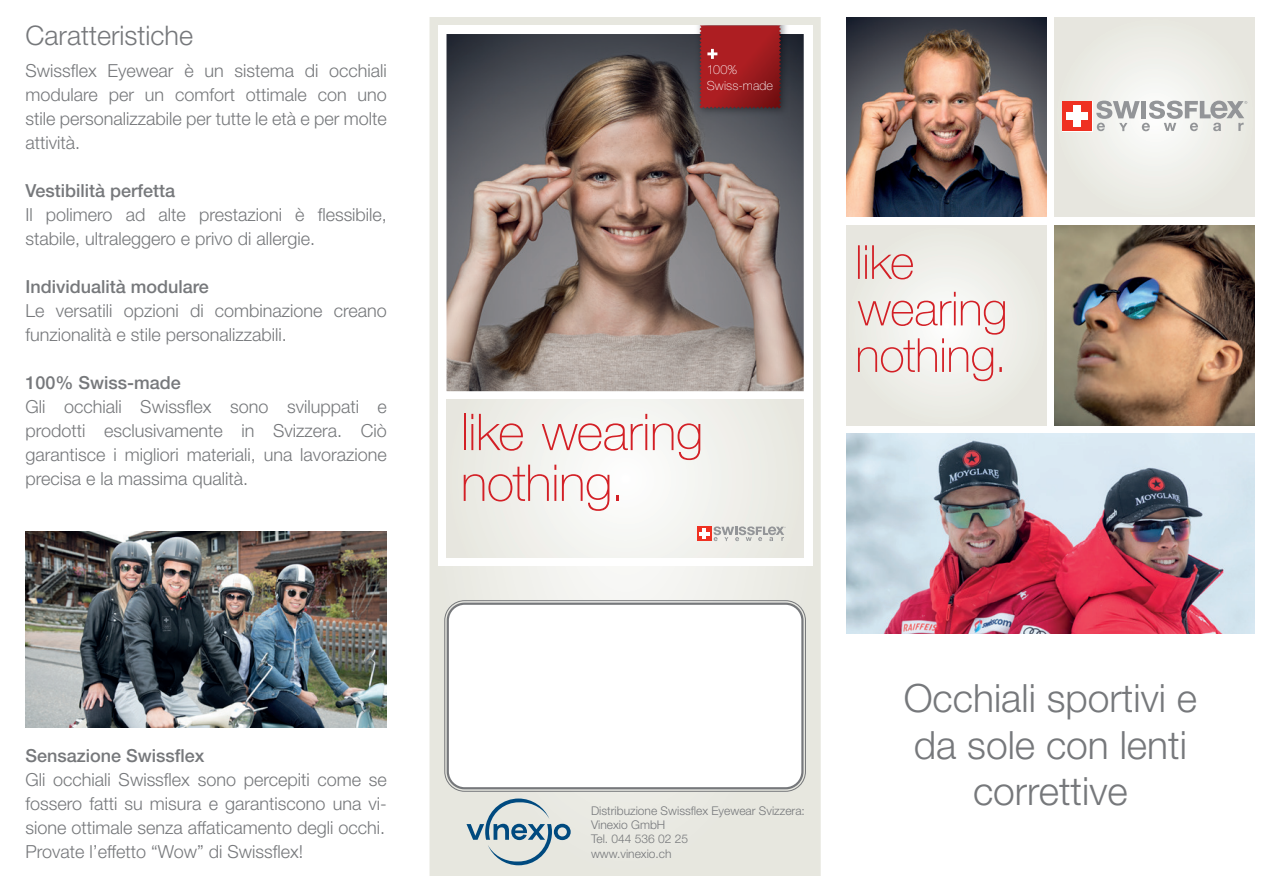
<style>
.page{position:relative;width:1263px;height:893px;background:#fff}
.page>*{position:absolute;margin:0;border:0;box-sizing:border-box;transform-origin:0 0}
.t1{font:100 50.85px/50.8px "Helvetica Neue LT Std";letter-spacing:-.01em;color:#d32026}
.t2{font:300 39px/46.8px "Helvetica Neue LT Std";color:#76787b;text-align:center}
.t3{font:300 27px "Helvetica Neue LT Std";color:#76787b}
.t4{font:300 18px/24px "Helvetica Neue LT Std";color:#76787b;text-align:justify}
.t5{font:500 18px "Helvetica Neue";color:#76787b}
.t6{font:100 12.6px/15.1px "Helvetica Neue LT Std";letter-spacing:.01em;color:#fff}
.t7{font:300 12px/14.4px "Helvetica Neue LT Std";color:#76787b}
</style>
<div class="page">
<svg style="left:1054px;top:17px;width:200px;height:200px;background:#ebebe5"></svg>
<div style="left:1062px;top:101px;width:31px;height:31px;background:#fff"></div>
<div style="left:1062px;top:101px;width:30px;height:30px;background:#ef3122"></div>
<div style="left:1073px;top:105px;width:8px;height:22px;background:#fff"></div>
<div style="left:1066px;top:112px;width:22px;height:8px;background:#fff"></div>
<svg style="left:1096px;top:101px;width:151px;height:30px"></svg>
<div style="left:846px;top:225px;width:200px;height:200px;background:#e9eae3"></div>
<svg style="left:858px;top:292px;width:147px;height:89px"></svg>
<svg style="left:858px;top:245px;width:55px;height:34px"></svg>
<img style="left:846px;top:17px;width:200px;height:200px">
<img style="left:846px;top:434px;width:408px;height:200px">
<img style="left:1054px;top:225px;width:200px;height:200px">
<svg style="left:429px;top:17px;width:392px;height:859px;background:#e8e8e1"></svg>
<div style="left:438px;top:26px;width:374px;height:540px;background:#fff"></div>
<img style="left:446px;top:34px;width:358px;height:357px">
<svg style="left:446px;top:400px;width:358px;height:157px"></svg>
<svg style="left:697px;top:526px;width:15px;height:15px"></svg>
<hr style="left:702px;top:529px;width:4px;height:10px;background:#fff">
<hr style="left:699px;top:532px;width:10px;height:4px;background:#fff">
<svg style="left:713px;top:526px;width:73px;height:15px"></svg>
<div style="left:447px;top:603px;width:356px;height:186px;background:#fff;border-radius:18px"></div>
<div style="left:444px;top:600px;width:362px;height:192px;border:1px solid #76787b;border-radius:20px"></div>
<div style="left:447px;top:603px;width:356px;height:186px;border:2px solid #76787b;border-radius:17px"></div>
<svg style="left:466px;top:798px;width:105px;height:67px;background:#bccacd"></svg>
<img style="left:694px;top:26px;width:95px;height:91px">
<svg style="left:699px;top:26px;width:82px;height:83px;background:#9d1e22"></svg>
<img style="left:26px;top:531px;width:361px;height:196px">
<h3 class="t3" style="left:26px;top:19px;width:169px">Caratteristiche</h3>
<p class="t4" style="left:26px;top:58px;width:363px">Swissflex Eyewear è un sistema di occhiali modulare per un comfort ottimale con uno stile personalizzabile per tutte le età e per molte attività.</p>
<p class="t5" style="left:26px;top:176px;width:151px">Vestibilità perfetta</p>
<p class="t4" style="left:26px;top:202px;width:363px">Il polimero ad alte prestazioni è flessibile, stabile, ultraleggero e privo di allergie.</p>
<p class="t5" style="left:26px;top:272px;width:185px">Individualità modulare</p>
<p class="t4" style="left:26px;top:298px;width:363px">Le versatili opzioni di combinazione creano funzionalità e stile personalizzabili.</p>
<p class="t5" style="left:26px;top:368px;width:157px">100% Swiss-made</p>
<p class="t4" style="left:26px;top:394px;width:363px">Gli occhiali Swissflex sono sviluppati e prodotti esclusivamente in Svizzera. Ciò garantisce i migliori materiali, una lavorazione precisa e la massima qualità.</p>
<p class="t6" style="left:707px;top:62px;width:68px">100%<br>Swiss-made</p>
<h1 class="t1" style="left:460px;top:407px;width:244px">like wearing nothing.</h1>
<p class="t5" style="left:26px;top:741px;width:181px">Sensazione Swissflex</p>
<p class="t4" style="left:26px;top:767px;width:363px">Gli occhiali Swissflex sono percepiti come se fossero fatti su misura e garantiscono una vi&shy;sione ottimale senza affaticamento degli occhi.<br>Provate l’effetto “Wow” di Swissflex!</p>
<p class="t7" style="left:591px;top:803px;width:215px">Distribuzione Swissflex Eyewear Svizzera:<br>Vinexio GmbH<br>Tel. 044 536 02 25<br>www.vinexio.ch</p>
<h2 class="t2" style="left:904px;top:674px;width:295px">Occhiali sportivi e da sole con lenti correttive</h2>
</div>
